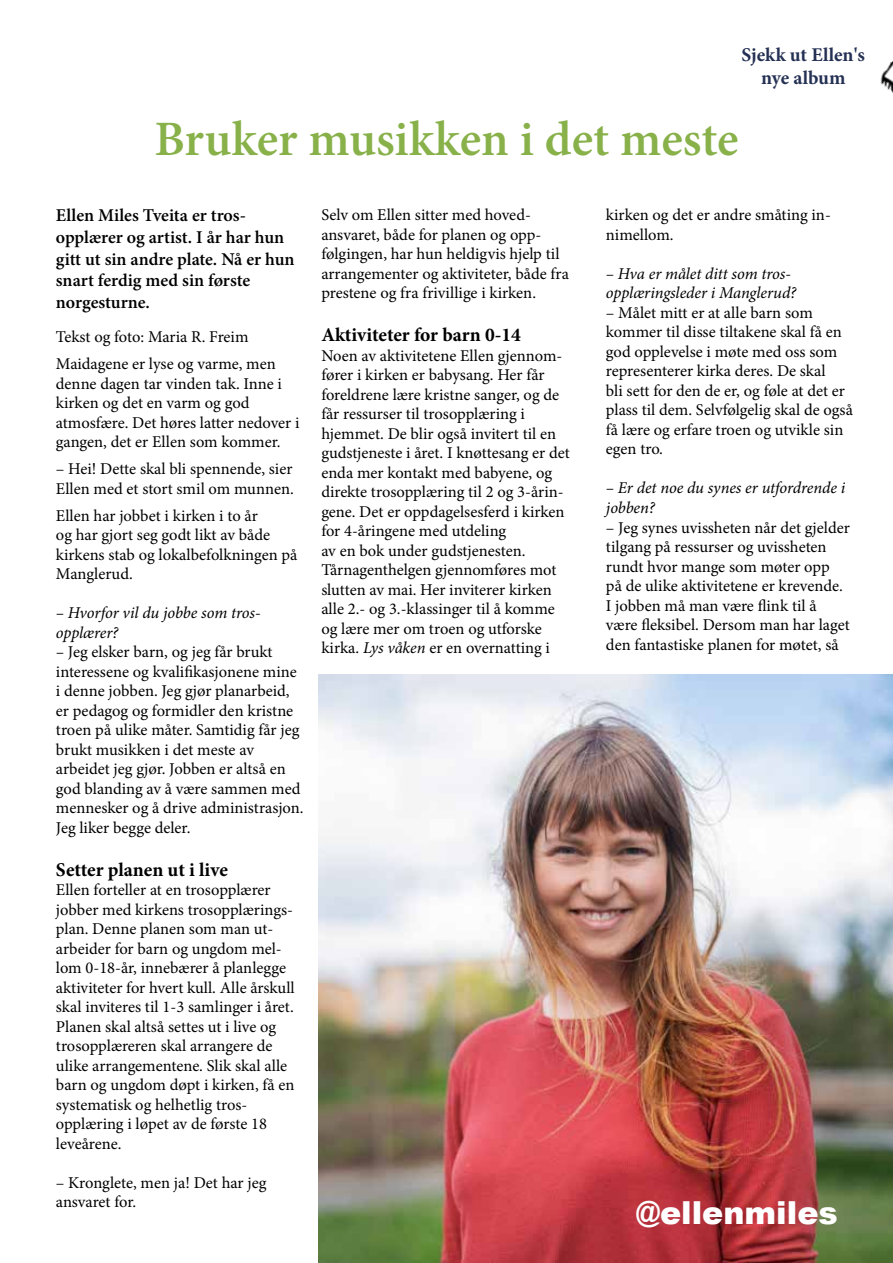
<style>
.page{position:relative;width:893px;height:1263px;background:#fff}
.page>*{position:absolute;margin:0;border:0;box-sizing:border-box;transform-origin:0 0}
.t1{font:600 49.5px "Minion Pro";color:#88b14a}
.t2{font:900 31.65px "Arial";color:#fff}
.t3{font:700 19.5px "Minion Pro";letter-spacing:-.005em;color:#000}
.t4{font:700 19.5px/23.4px "Minion Pro";letter-spacing:-.005em;color:#243054;text-align:center}
.t5{font:600 18px/21.6px "Minion Pro";letter-spacing:-.005em;color:#000}
.t6{font:16.5px/19.5px "Minion Pro";color:#000}
.t7{font:italic 16.5px/19.5px "Minion Pro";letter-spacing:-.005em;color:#000}
.s1{font-style:italic}
</style>
<div class="page">
<img style="left:319px;top:674px;width:574px;height:589px">
<img style="left:880px;top:61px;width:13px;height:32px">
<p class="t4" style="left:742px;top:43px;width:125px">Sjekk ut Ellen's nye album</p>
<h1 class="t1" style="left:155px;top:105px;width:585px">Bruker musikken i det meste</h1>
<p class="t5" style="left:56px;top:205px;width:240px">Ellen Miles Tveita er tros&shy;opplærer og artist. I år har hun gitt ut sin andre plate. Nå er hun snart ferdig med sin første norgesturne.</p>
<p class="t6" style="left:56px;top:323px;width:221px;line-height:27px">Tekst og foto: Maria R. Freim<br>Maidagene er lyse og varme, men</p>
<p class="t6" style="left:56px;top:374px;width:245px">denne dagen tar vinden tak. Inne i kirken og det en varm og god atmosfære. Det høres latter nedover i gangen, det er Ellen som kommer.</p>
<p class="t6" style="left:56px;top:459px;width:239px">– Hei! Dette skal bli spennende, sier<br>Ellen med et stort smil om munnen.</p>
<p class="t6" style="left:56px;top:506px;width:243px">Ellen har jobbet i kirken i to år<br>og har gjort seg godt likt av både kirkens stab og lokalbefolkningen på<br>Manglerud.</p>
<p class="t7" style="left:56px;top:603px;width:206px">– Hvorfor vil du jobbe som tros&shy;opplærer?</p>
<p class="t6" style="left:56px;top:642px;width:249px"><span class="s1">–</span> Jeg elsker barn, og jeg får brukt interessene og kvalifikasjonene mine i denne jobben. Jeg gjør planarbeid, er pedagog og formidler den kristne troen på ulike måter. Samtidig får jeg brukt musikken i det meste av arbeidet jeg gjør. Jobben er altså en god blanding av å være sammen med mennesker og å drive administrasjon.<br>Jeg liker begge deler.</p>
<p class="t3" style="left:56px;top:855px;width:173px">Setter planen ut i live</p>
<p class="t6" style="left:56px;top:880px;width:240px">Ellen forteller at en trosopplærer jobber med kirkens trosopplærings&shy;plan. Denne planen som man ut&shy;arbeider for barn og ungdom mel&shy;lom 0-18-år, innebærer å planlegge aktiviteter for hvert kull. Alle årskull skal inviteres til 1-3 samlinger i året.<br>Planen skal altså settes ut i live og trosopplæreren skal arrangere de ulike arrangementene. Slik skal alle barn og ungdom døpt i kirken, få en systematisk og helhetlig tros&shy;opplæring i løpet av de første 18 leveårene.</p>
<p class="t6" style="left:56px;top:1173px;width:212px">– Kronglete, men ja! Det har jeg ansvaret for.</p>
<p class="t6" style="left:321px;top:205px;width:249px">Selv om Ellen sitter med hoved&shy;ansvaret, både for planen og opp&shy;følgingen, har hun heldigvis hjelp til arrangementer og aktiviteter, både fra prestene og fra frivillige i kirken.</p>
<p class="t3" style="left:321px;top:321px;width:201px">Aktiviteter for barn 0-14</p>
<p class="t6" style="left:321px;top:346px;width:250px">Noen av aktivitetene Ellen gjennom&shy;fører i kirken er babysang. Her får foreldrene lære kristne sanger, og de får ressurser til trosopplæring i hjemmet. De blir også invitert til en gudstjeneste i året. I knøttesang er det enda mer kontakt med babyene, og direkte trosopplæring til 2 og 3-årin&shy;gene. Det er oppdagelsesferd i kirken for 4-åringene med utdeling<br>av en bok under gudstjenesten.<br>Tårnagenthelgen gjennomføres mot slutten av mai. Her inviterer kirken alle 2.- og 3.-klassinger til å komme og lære mer om troen og utforske kirka. <span class="s1">Lys våken</span> er en overnatting i</p>
<p class="t6" style="left:606px;top:205px;width:226px">kirken og det er andre småting in&shy;nimellom.</p>
<p class="t7" style="left:606px;top:264px;width:192px">– Hva er målet ditt som tros&shy;opplæringsleder i Manglerud?</p>
<p class="t6" style="left:606px;top:303px;width:249px">– Målet mitt er at alle barn som kommer til disse tiltakene skal få en god opplevelse i møte med oss som representerer kirka deres. De skal<br>bli sett for den de er, og føle at det er plass til dem. Selvfølgelig skal de også få lære og erfare troen og utvikle sin egen tro.</p>
<p class="t7" style="left:606px;top:478px;width:241px">– Er det noe du synes er utfordrende i jobben?</p>
<p class="t6" style="left:606px;top:518px;width:245px">– Jeg synes uvissheten når det gjelder tilgang på ressurser og uvissheten rundt hvor mange som møter opp<br>på de ulike aktivitetene er krevende.<br>I jobben må man være flink til å være fleksibel. Dersom man har laget den fantastiske planen for møtet, så</p>
<h2 class="t2" style="left:637px;top:1190px;width:203px">@ellenmiles</h2>
</div>
